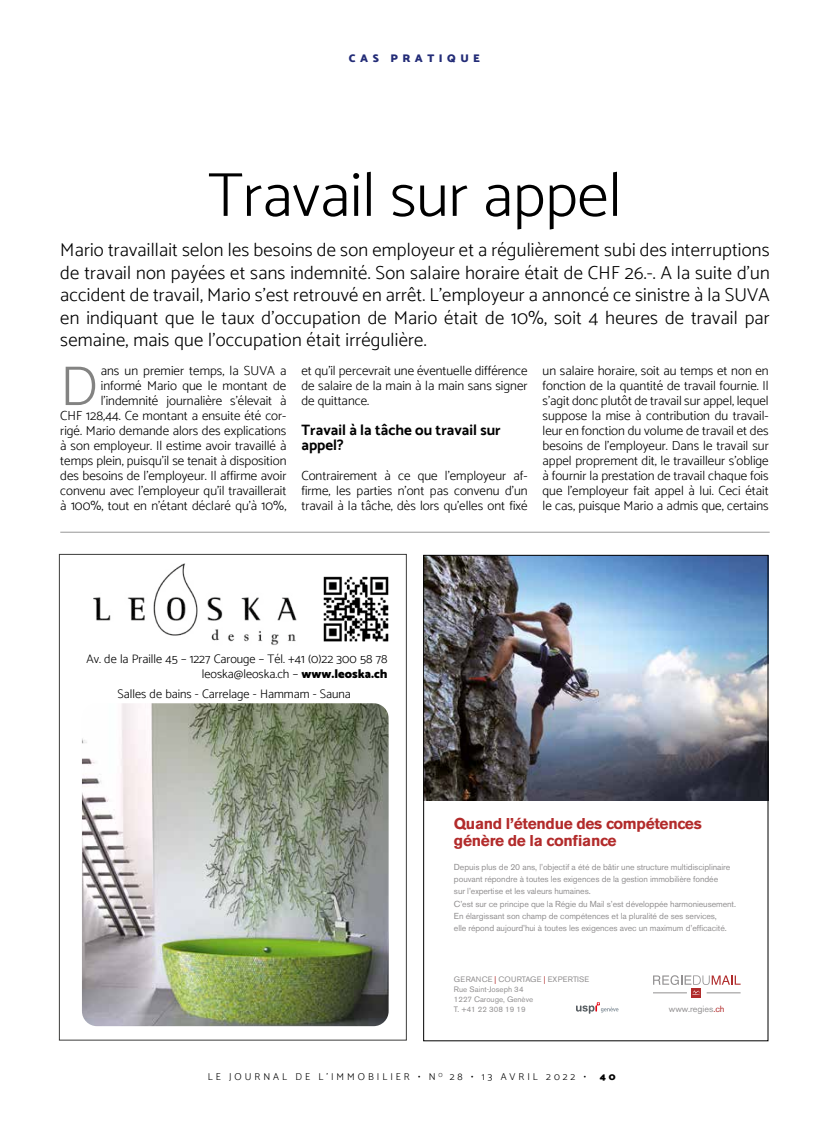
<style>
.page{position:relative;width:830px;height:1134px;background:#fff}
.page>*{position:absolute;margin:0;border:0;box-sizing:border-box;transform-origin:0 0}
.t1{font:300 62.5px "Catamaran";color:#000}
.t2{font:300 56.38px "Catamaran";color:#838382}
.t3{font:300 18.75px/22.5px "Catamaran";letter-spacing:.01em;color:#000;text-align:justify}
.t4{font:700 15.5px/17.1px "Akzidenz Grotesk BE";letter-spacing:-.02em;color:#b22b2b}
.t5{font:700 15px/15px "Catamaran";color:#000}
.t6{font:300 13.12px/15px "Catamaran";color:#000;text-align:justify}
.t7{font:300 12.38px/15.1px "Catamaran";color:#000;text-align:right}
.t8{font:900 11.25px "Catamaran";letter-spacing:.4em;color:#232c77}
.t9{font:300 10px "Catamaran";letter-spacing:.3em;color:#000}
.t10{font:900 10px "Catamaran";color:#000}
.t11{font:8.88px "Akzidenz Grotesk BE";color:#929091}
.t12{font:8.62px/12.1px "Akzidenz Grotesk BE";letter-spacing:-.01em;color:#929091}
.t13{font:7.88px/10px "Akzidenz Grotesk BE";color:#929091}
.s1{font-weight:900}
.s2{color:#b22b2b}
</style>
<div class="page">
<img style="left:82px;top:703px;width:306px;height:323px">
<img style="left:93px;top:564px;width:204px;height:81px">
<img style="left:323px;top:576px;width:66px;height:66px">
<div style="left:691px;top:988px;width:9px;height:10px;background:#b02c2c"></div>
<svg style="left:653px;top:975px;width:87px;height:20px"></svg>
<hr style="left:652px;top:992px;width:34px;height:1px;background:#929091">
<hr style="left:706px;top:992px;width:34px;height:1px;background:#929091">
<svg style="left:576px;top:1002px;width:42px;height:12px"></svg>
<img style="left:425px;top:557px;width:341px;height:244px">
<hr style="left:60px;top:532px;width:709px;height:1px;background:#979696">
<p class="t8" style="left:349px;top:51px;width:132px">CAS PRATIQUE</p>
<h1 class="t1" style="left:208px;top:158px;width:414px">Travail sur appel</h1>
<p class="t3" style="left:60px;top:238px;width:710px">Mario travaillait selon les besoins de son employeur et a régulièrement subi des interruptions de travail non payées et sans indemnité. Son salaire horaire était de CHF 26.-. A la suite d’un accident de travail, Mario s’est retrouvé en arrêt. L’employeur a annoncé ce sinistre à la SUVA en indiquant que le taux d’occupation de Mario était de 10%, soit 4 heures de travail par semaine, mais que l’occupation était irrégulière.</p>
<p class="t6" style="left:60px;top:363px;width:227px;text-align:right">ans un premier temps, la SUVA a informé Mario que le montant de l’indemnité journalière s’élevait à<br>CHF 128,44. Ce montant a ensuite été cor&shy;rigé. Mario demande alors des explications à son employeur. Il estime avoir travaillé à temps plein, puisqu’il se tenait à disposition des besoins de l’employeur. Il affirme avoir convenu avec l’employeur qu’il travaillerait à 100%, tout en n’étant déclaré qu’à 10%,</p>
<p class="t6" style="left:301px;top:363px;width:227px">et qu’il percevrait une éventuelle différence de salaire de la main à la main sans signer de quittance.</p>
<h2 class="t2" style="left:60px;top:353px;width:39px">D</h2>
<p class="t5" style="left:301px;top:422px;width:201px">Travail à la tâche ou travail sur appel?</p>
<p class="t6" style="left:301px;top:468px;width:227px">Contrairement à ce que l’employeur af&shy;firme, les parties n’ont pas convenu d’un travail à la tâche, dès lors qu’elles ont fixé</p>
<p class="t6" style="left:542px;top:363px;width:227px">un salaire horaire, soit au temps et non en fonction de la quantité de travail fournie. Il s’agit donc plutôt de travail sur appel, lequel suppose la mise à contribution du travail&shy;leur en fonction du volume de travail et des besoins de l’employeur. Dans le travail sur appel proprement dit, le travailleur s’oblige à fournir la prestation de travail chaque fois que l’employeur fait appel à lui. Ceci était le cas, puisque Mario a admis que, certains</p>
<p class="t7" style="left:86px;top:651px;width:302px">Av. de la Praille 45 – 1227 Carouge – Tél. +41 (0)22 300 58 78 leoska@leoska.ch – <span class="s1">www.leoska.ch</span></p>
<p class="t7" style="left:118px;top:686px;width:235px">Salles de bains - Carrelage - Hammam - Sauna</p>
<p class="t4" style="left:453px;top:815px;width:249px">Quand l’étendue des compétences génère de la confiance</p>
<p class="t12" style="left:453px;top:861px;width:283px">Depuis plus de 20 ans, l’objectif a été de bâtir une structure multidisciplinaire pouvant répondre à toutes les exigences de la gestion immobilière fondée<br>sur l’expertise et les valeurs humaines.<br>C’est sur ce principe que la Régie du Mail s’est développée harmonieusement.<br>En élargissant son champ de compétences et la pluralité de ses services,<br>elle répond aujourd’hui à toutes les exigences avec un maximum d’efficacité.</p>
<p class="t13" style="left:453px;top:974px;width:137px">GERANCE <span class="s2">|</span> COURTAGE <span class="s2">|</span> EXPERTISE<br>Rue Saint-Joseph 34<br>1227 Carouge, Genève<br>T. +41 22 308 19 19</p>
<p class="t9" style="left:208px;top:1071px;width:379px">LE JOURNAL DE L’IMMOBILIER • N <sup>O</sup> 28 • 13 AVRIL 2022 •</p>
<p class="t10" style="left:599px;top:1071px;width:17px">4 0</p>
<p class="t11" style="left:668px;top:1004px;width:57px">www.regies<span class="s2">.ch</span></p>
</div>
